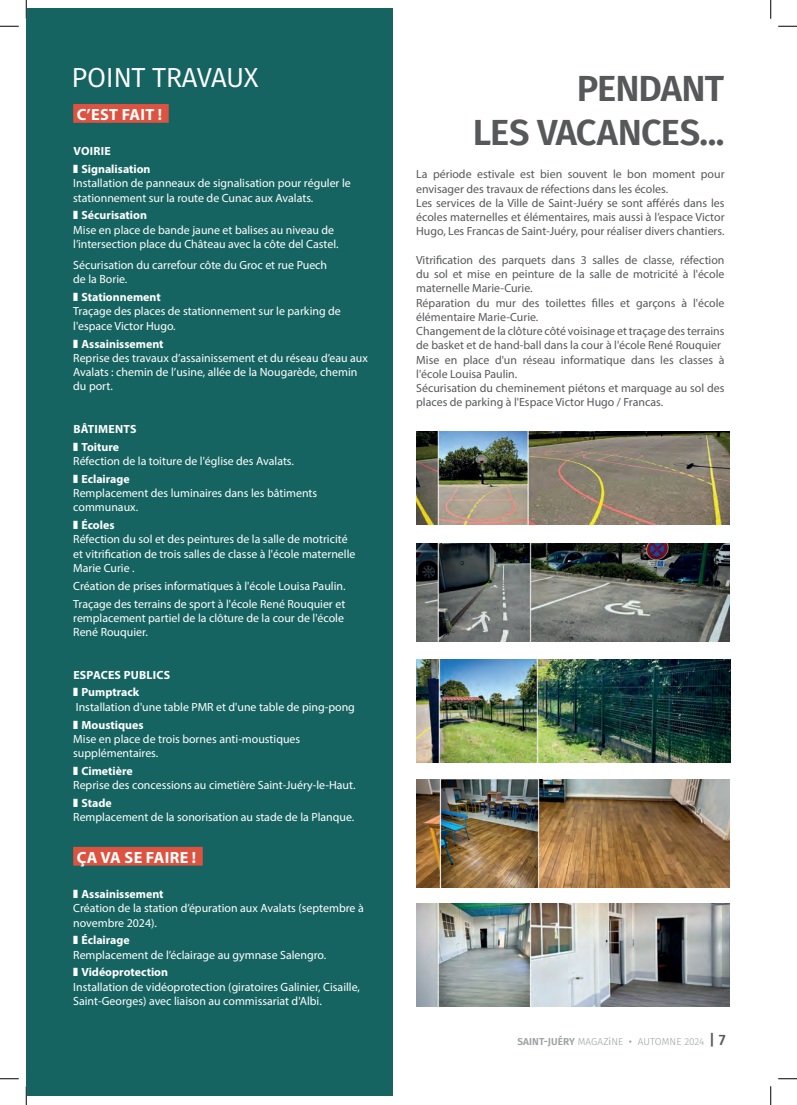
<style>
.page{position:relative;width:797px;height:1105px;background:#fff}
.page>*{position:absolute;margin:0;border:0;box-sizing:border-box;transform-origin:0 0}
.t1{font:600 36.25px/43.5px "Fira Sans";letter-spacing:-.025em;color:#57585a;text-align:right}
.t2{font:27.5px "Fira Sans";letter-spacing:-.015em;color:#fff}
.t3{font:700 16.25px "Myriad Pro";letter-spacing:.02em;color:#fff}
.t4{font:11.88px/14.2px "Myriad Pro";color:#fff}
.t5{font:11.88px/14.2px "Myriad Pro";color:#57585a}
.t6{font:700 11.88px/17.8px "Myriad Pro";color:#fff}
.t7{font:300 10px "Fira Sans";letter-spacing:.005em;color:#9d9fa2}
.s1{font-weight:700}
.s2{font-weight:600}
.s3{font-weight:400}
.s4{font-weight:500;font-size:15px;color:#57585a}
</style>
<div class="page">
<div style="left:26px;top:9px;width:366px;height:1087px;background:#166461"></div>
<div style="left:73px;top:104px;width:96px;height:19px;background:#de533f"></div>
<div style="left:73px;top:847px;width:130px;height:19px;background:#de533f"></div>
<img style="left:416px;top:432px;width:313px;height:93px">
<img style="left:416px;top:544px;width:313px;height:97px">
<img style="left:417px;top:659px;width:313px;height:104px">
<img style="left:416px;top:779px;width:313px;height:108px">
<img style="left:416px;top:904px;width:313px;height:103px">
<svg style="left:0;top:25px;width:19px;height:2px"></svg>
<svg style="left:778px;top:25px;width:19px;height:2px"></svg>
<svg style="left:0;top:1078px;width:19px;height:1px"></svg>
<svg style="left:778px;top:1078px;width:19px;height:1px"></svg>
<svg style="left:25px;top:0;width:2px;height:19px"></svg>
<svg style="left:25px;top:1086px;width:2px;height:19px"></svg>
<svg style="left:770px;top:0;width:1px;height:19px"></svg>
<svg style="left:770px;top:1086px;width:1px;height:19px"></svg>
<h2 class="t2" style="left:72px;top:57px;width:188px">POINT TRAVAUX</h2>
<h1 class="t1" style="left:473px;top:65px;width:253px">PENDANT<br>LES VACANCES...</h1>
<h3 class="t3" style="left:77px;top:104px;width:87px">C’EST FAIT !</h3>
<p class="t6" style="left:73px;top:142px;width:79px">VOIRIE<br>❚ Signalisation</p>
<p class="t4" style="left:73px;top:176px;width:279px">Installation de panneaux de signalisation pour réguler le stationnement sur la route de Cunac aux Avalats.</p>
<p class="t4" style="left:73px;top:208px;width:267px">❚ <span class="s1">Sécurisation<br></span>Mise en place de bande jaune et balises au niveau de l’intersection place du Château avec la côte del Castel.</p>
<p class="t4" style="left:73px;top:258px;width:255px">Sécurisation du carrefour côte du Groc et rue Puech de la Borie.</p>
<p class="t4" style="left:73px;top:290px;width:269px">❚ <span class="s1">Stationnement<br></span>Traçage des places de stationnement sur le parking de l'espace Victor Hugo.</p>
<p class="t4" style="left:73px;top:336px;width:296px">❚ <span class="s1">Assainissement<br></span>Reprise des travaux d’assainissement et du réseau d’eau aux Avalats : chemin de l’usine, allée de la Nougarède, chemin du port.</p>
<p class="t6" style="left:73px;top:420px;width:65px">BÂTIMENTS ❚ Toiture</p>
<p class="t4" style="left:73px;top:452px;width:222px;line-height:17.8px">Réfection de la toiture de l'église des Avalats. ❚ <span class="s1">Eclairage</span></p>
<p class="t4" style="left:73px;top:486px;width:245px">Remplacement des luminaires dans les bâtiments communaux.</p>
<p class="t4" style="left:73px;top:518px;width:284px">❚ <span class="s1">Écoles<br></span>Réfection du sol et des peintures de la salle de motricité et vitrification de trois salles de classe à l'école maternelle Marie Curie .</p>
<p class="t4" style="left:73px;top:577px;width:274px;line-height:17.8px">Création de prises informatiques à l'école Louisa Paulin.<br>Traçage des terrains de sport à l'école René Rouquier et</p>
<p class="t4" style="left:73px;top:610px;width:272px">remplacement partiel de la clôture de la cour de l'école<br>René Rouquier.</p>
<p class="t6" style="left:73px;top:665px;width:98px">ESPACES PUBLICS ❚ Pumptrack</p>
<p class="t4" style="left:73px;top:698px;width:283px;line-height:17.8px">Installation d'une table PMR et d'une table de ping-pong ❚ <span class="s1">Moustiques</span></p>
<p class="t4" style="left:73px;top:731px;width:228px">Mise en place de trois bornes anti-moustiques supplémentaires.</p>
<p class="t4" style="left:73px;top:763px;width:284px">❚ <span class="s1">Cimetière<br></span>Reprise des concessions au cimetière Saint-Juéry-le-Haut.</p>
<p class="t4" style="left:73px;top:795px;width:282px">❚ <span class="s1">Stade<br></span>Remplacement de la sonorisation au stade de la Planque.</p>
<h3 class="t3" style="left:77px;top:846px;width:121px">ÇA VA SE FAIRE !</h3>
<p class="t4" style="left:73px;top:887px;width:292px">❚ <span class="s1">Assainissement<br></span>Création de la station d’épuration aux Avalats (septembre à novembre 2024).</p>
<p class="t4" style="left:73px;top:933px;width:254px">❚ <span class="s1">Éclairage<br></span>Remplacement de l’éclairage au gymnase Salengro.</p>
<p class="t4" style="left:73px;top:965px;width:288px">❚ <span class="s1">Vidéoprotection<br></span>Installation de vidéoprotection (giratoires Galinier, Cisaille,<br>Saint-Georges) avec liaison au commissariat d'Albi.</p>
<p class="t5" style="left:416px;top:167px;width:310px">La période estivale est bien souvent le bon moment pour envisager des travaux de réfections dans les écoles.<br>Les services de la Ville de Saint-Juéry se sont afférés dans les écoles maternelles et élémentaires, mais aussi à l’espace Victor Hugo, Les Francas de Saint-Juéry, pour réaliser divers chantiers.</p>
<p class="t5" style="left:416px;top:252px;width:310px">Vitrification des parquets dans 3 salles de classe, réfection du sol et mise en peinture de la salle de motricité à l'école maternelle Marie-Curie.<br>Réparation du mur des toilettes filles et garçons à l'école élémentaire Marie-Curie.<br>Changement de la clôture côté voisinage et traçage des terrains de basket et de hand-ball dans la cour à l'école René Rouquier Mise en place d'un réseau informatique dans les classes à l'école Louisa Paulin.<br>Sécurisation du cheminement piétons et marquage au sol des places de parking à l'Espace Victor Hugo / Francas.</p>
<p class="t7" style="left:517px;top:1035px;width:209px"><span class="s2">SAINT-JUÉRY</span> MAGAZ<span class="s3">i</span>NE <span class="s3">•</span> AUTOMNE 2024 <span class="s4">| 7</span></p>
</div>
